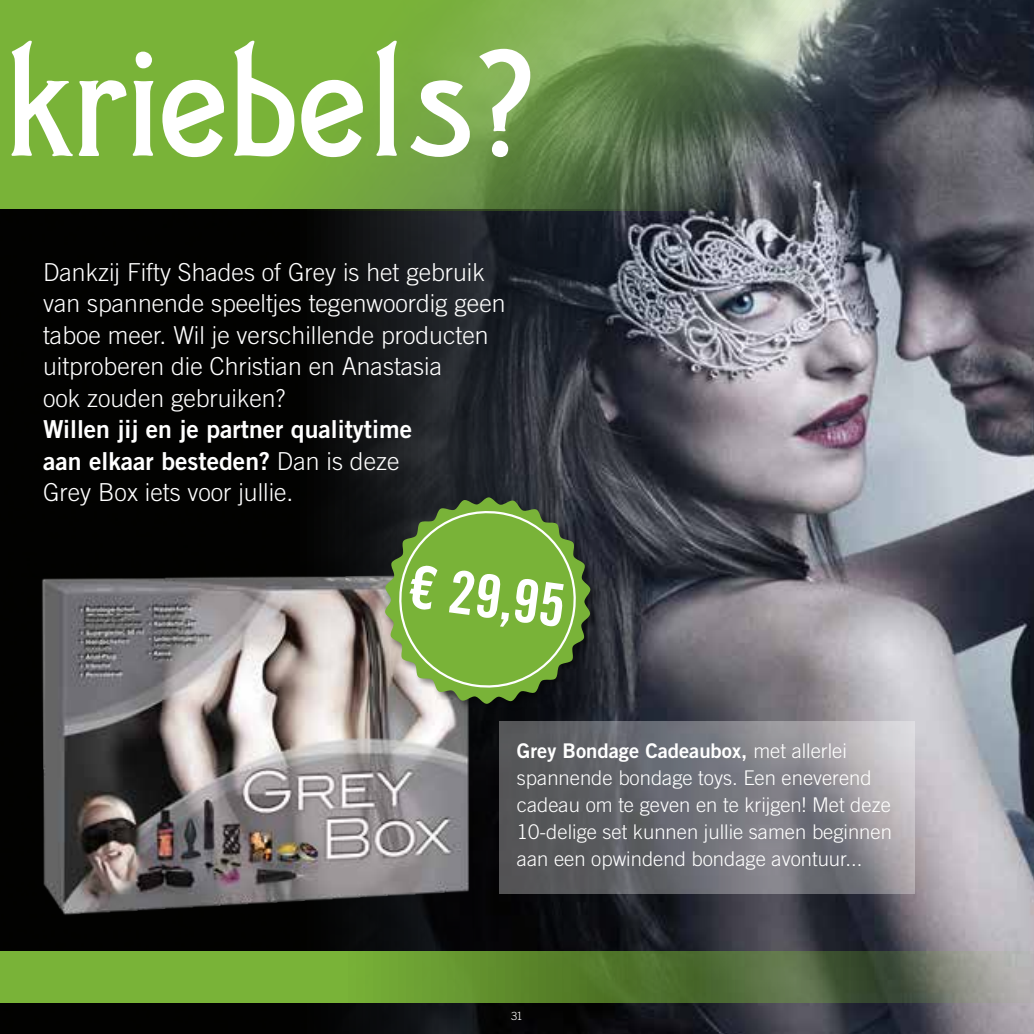
<style>
.page{position:relative;width:1034px;height:1034px;background:#fff}
.page>*{position:absolute;margin:0;border:0;box-sizing:border-box;transform-origin:0 0}
.t1{font:155.25px "Quaint Gothic SGOT";color:#fff}
.t2{font:59.18px "Trade Gothic LT Std Bd Cn 20";color:#fff}
.t3{font:300 24.75px/31.5px "Trade Gothic LT Std";color:#fff}
.t4{font:24.75px/31.5px "Trade Gothic LT Std Bd 2";color:#fff}
.t5{font:300 20.25px/27px "Trade Gothic LT Std";color:#fff}
.t6{font:20.25px "Trade Gothic LT Std Bd 2";color:#fff}
.t7{font:300 11.25px "Trade Gothic LT Std";color:#fff}
.s1{font-family:"Trade Gothic LT Std";font-weight:300}
</style>
<div class="page">
<img style="left:716px;top:210px;width:317px;height:823px">
<svg style="left:0;top:0;width:1033px;height:210px;background:#698c4a"></svg>
<img style="left:0;top:209px;width:716px;height:824px">
<svg style="left:0;top:950px;width:1033px;height:51px;background:#688e3f"></svg>
<svg style="left:499px;top:721px;width:416px;height:172px;background:#77777d"></svg>
<img style="left:33px;top:560px;width:448px;height:370px">
<div style="left:383px;top:495px;width:217px;height:218px;background:#000;opacity:.45"></div>
<svg style="left:384px;top:497px;width:206px;height:206px;background:#6f9841"></svg>
<h1 class="t1" style="left:6px;top:2px;width:529px">kriebels?</h1>
<p class="t3" style="left:43px;top:256px;width:464px">Dankzij Fifty Shades of Grey is het gebruik van spannende speeltjes tegenwoordig geen taboe meer. Wil je verschillende producten uitproberen die Christian en Anastasia<br>ook zouden gebruiken?</p>
<p class="t4" style="left:43px;top:413px;width:370px">Willen jij en je partner qualitytime aan elkaar besteden? <span class="s1">Dan is deze</span></p>
<p class="t3" style="left:43px;top:476px;width:252px">Grey Box iets voor jullie.</p>
<h2 class="t2" style="left:412px;top:550px;width:160px;rotate:7deg">€ 29,95</h2>
<p class="t6" style="left:517px;top:738px;width:331px">Grey Bondage Cadeaubox, <span class="s1">met allerlei</span></p>
<p class="t5" style="left:517px;top:764px;width:376px">spannende bondage toys. Een eneverend cadeau om te geven en te krijgen! Met deze 10-delige set kunnen jullie samen beginnen aan een opwindend bondage avontuur...</p>
<p class="t7" style="left:511px;top:1008px;width:13px">31</p>
</div>
